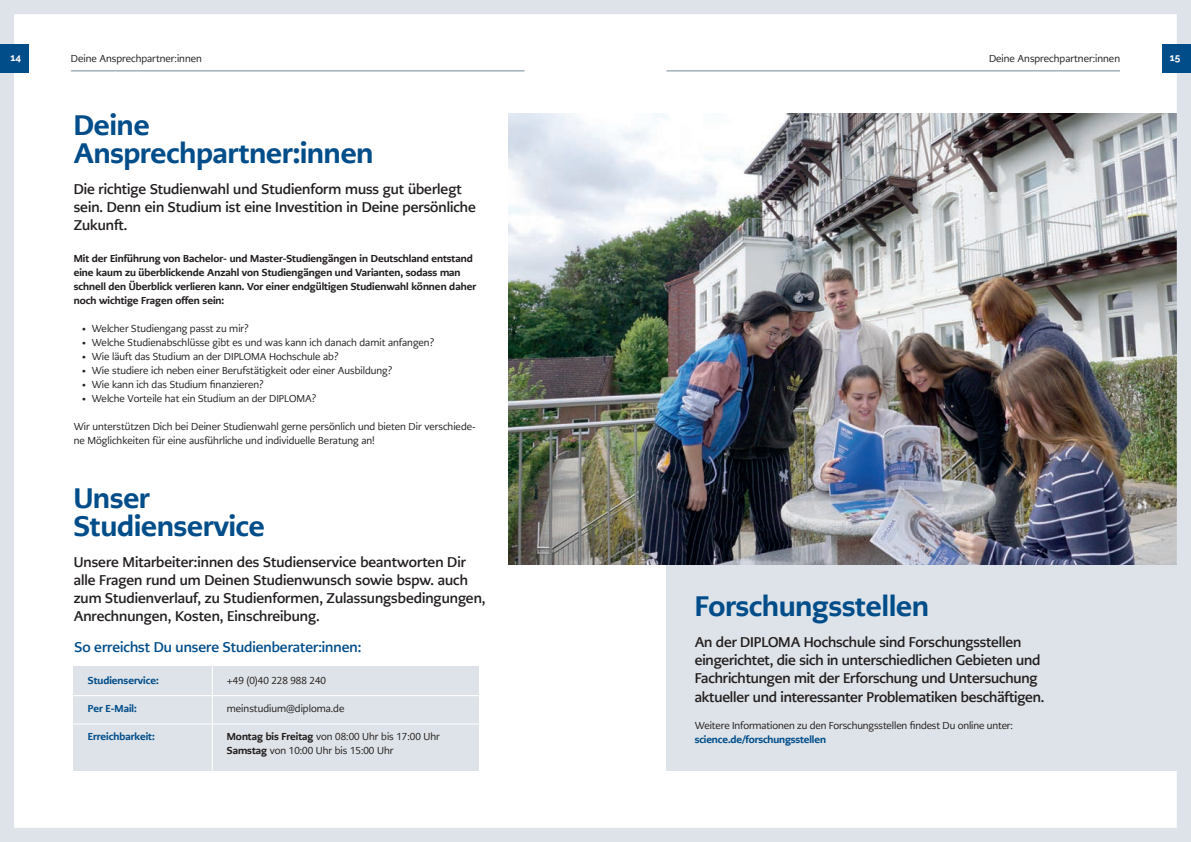
<style>
.page{position:relative;width:1191px;height:842px;background:#fff}
.page>*{position:absolute;margin:0;border:0;box-sizing:border-box;transform-origin:0 0}
.t1{font:800 28px/28px "PMN Caecilia Sans Head";color:#014d8a}
.t2{font:700 14px/18px "PMN Caecilia Sans Head";color:#231f20}
.t3{font:700 14px "PMN Caecilia Sans Head";color:#014d8a}
.t4{font:10px/14px "PMN Caecilia Sans Head";color:#231f20}
.t5{font:800 10px/14px "PMN Caecilia Sans Head";color:#231f20}
.t6{font:800 10px "PMN Caecilia Sans Head";color:#014d8a}
.t7{font:700 10px "Raleway";color:#fff}
.s1{font-size:8px}
.s2{font-weight:800}
</style>
<div class="page">
<img style="left:0;top:0;width:1191px;height:842px">
<hr style="left:666px;top:71px;width:454px;height:1px;background:#738a95">
<hr style="left:71px;top:71px;width:453px;height:1px;background:#738a95">
<div style="left:74px;top:666px;width:405px;height:105px;background:#dde3e8"></div>
<hr style="left:71px;top:723px;width:423px;height:1px;background:#fff">
<hr style="left:71px;top:695px;width:423px;height:1px;background:#fff">
<hr style="left:212px;top:657px;width:1px;height:114px;background:#fff">
<div style="left:0;top:45px;width:28px;height:28px;background:#014d8a"></div>
<div style="left:1162px;top:45px;width:29px;height:28px;background:#014d8a"></div>
<p class="t4" style="left:71px;top:51px;width:133px">Deine Ansprechpartner:innen</p>
<p class="t4" style="left:989px;top:51px;width:133px">Deine Ansprechpartner:innen</p>
<p class="t7" style="left:11px;top:52px;width:12px">14</p>
<p class="t7" style="left:1169px;top:52px;width:12px">15</p>
<h1 class="t1" style="left:74px;top:111px;width:301px">Deine<br>Ansprechpartner:innen</h1>
<h2 class="t2" style="left:74px;top:180px;width:404px">Die richtige Studienwahl und Studienform muss gut überlegt sein. Denn ein Studium ist eine Investition in Deine persönliche<br>Zukunft.</h2>
<p class="t5" style="left:74px;top:252px;width:404px">Mit der Einführung von Bachelor- und Master-Studiengängen in Deutschland entstand eine kaum zu überblickende Anzahl von Studiengängen und Varianten, sodass man schnell den Überblick verlieren kann. Vor einer endgültigen Studienwahl können daher noch wichtige Fragen offen sein:</p>
<p class="t4" style="left:82px;top:322px;width:168px"><span class="s1">•</span> Welcher Studiengang passt zu mir?</p>
<p class="t4" style="left:82px;top:336px;width:353px"><span class="s1">•</span> Welche Studienabschlüsse gibt es und was kann ich danach damit anfangen?</p>
<p class="t4" style="left:82px;top:350px;width:258px"><span class="s1">•</span> Wie läuft das Studium an der DIPLOMA Hochschule ab?</p>
<p class="t4" style="left:82px;top:364px;width:312px"><span class="s1">•</span> Wie studiere ich neben einer Berufstätigkeit oder einer Ausbildung?</p>
<p class="t4" style="left:82px;top:378px;width:183px"><span class="s1">•</span> Wie kann ich das Studium finanzieren?</p>
<p class="t4" style="left:82px;top:392px;width:235px"><span class="s1">•</span> Welche Vorteile hat ein Studium an der DIPLOMA?</p>
<p class="t4" style="left:74px;top:420px;width:403px">Wir unterstützen Dich bei Deiner Studienwahl gerne persönlich und bieten Dir verschiede&shy;ne Möglichkeiten für eine ausführliche und individuelle Beratung an!</p>
<h1 class="t1" style="left:74px;top:484px;width:193px">Unser<br>Studienservice</h1>
<h2 class="t2" style="left:74px;top:553px;width:413px">Unsere Mitarbeiter:innen des Studienservice beantworten Dir alle Fragen rund um Deinen Studienwunsch sowie bspw. auch zum Studienverlauf, zu Studienformen, Zulassungsbedingungen, Anrechnungen, Kosten, Einschreibung.</h2>
<h2 class="t3" style="left:74px;top:638px;width:288px">So erreichst Du unsere Studienberater:innen:</h2>
<p class="t6" style="left:88px;top:674px;width:72px">Studienservice:</p>
<p class="t6" style="left:88px;top:702px;width:50px">Per E-Mail:</p>
<p class="t6" style="left:88px;top:730px;width:68px">Erreichbarkeit:</p>
<p class="t4" style="left:227px;top:674px;width:101px">+49 (0)40 228 988 240</p>
<p class="t4" style="left:227px;top:702px;width:119px">meinstudium@diploma.de</p>
<p class="t4" style="left:227px;top:730px;width:214px"><span class="s2">Montag bis Freitag</span> von 08:00 Uhr bis 17:00 Uhr<br><span class="s2">Samstag</span> von 10:00 Uhr bis 15:00 Uhr</p>
<h1 class="t1" style="left:694px;top:592px;width:236px">Forschungsstellen</h1>
<h2 class="t2" style="left:694px;top:633px;width:351px">An der DIPLOMA Hochschule sind Forschungsstellen eingerichtet, die sich in unterschiedlichen Gebieten und Fachrichtungen mit der Erforschung und Untersuchung aktueller und interessanter Problematiken beschäftigen.</h2>
<p class="t4" style="left:694px;top:719px;width:320px">Weitere Informationen zu den Forschungsstellen findest Du online unter:</p>
<p class="t6" style="left:694px;top:733px;width:133px">science.de/forschungsstellen</p>
</div>
